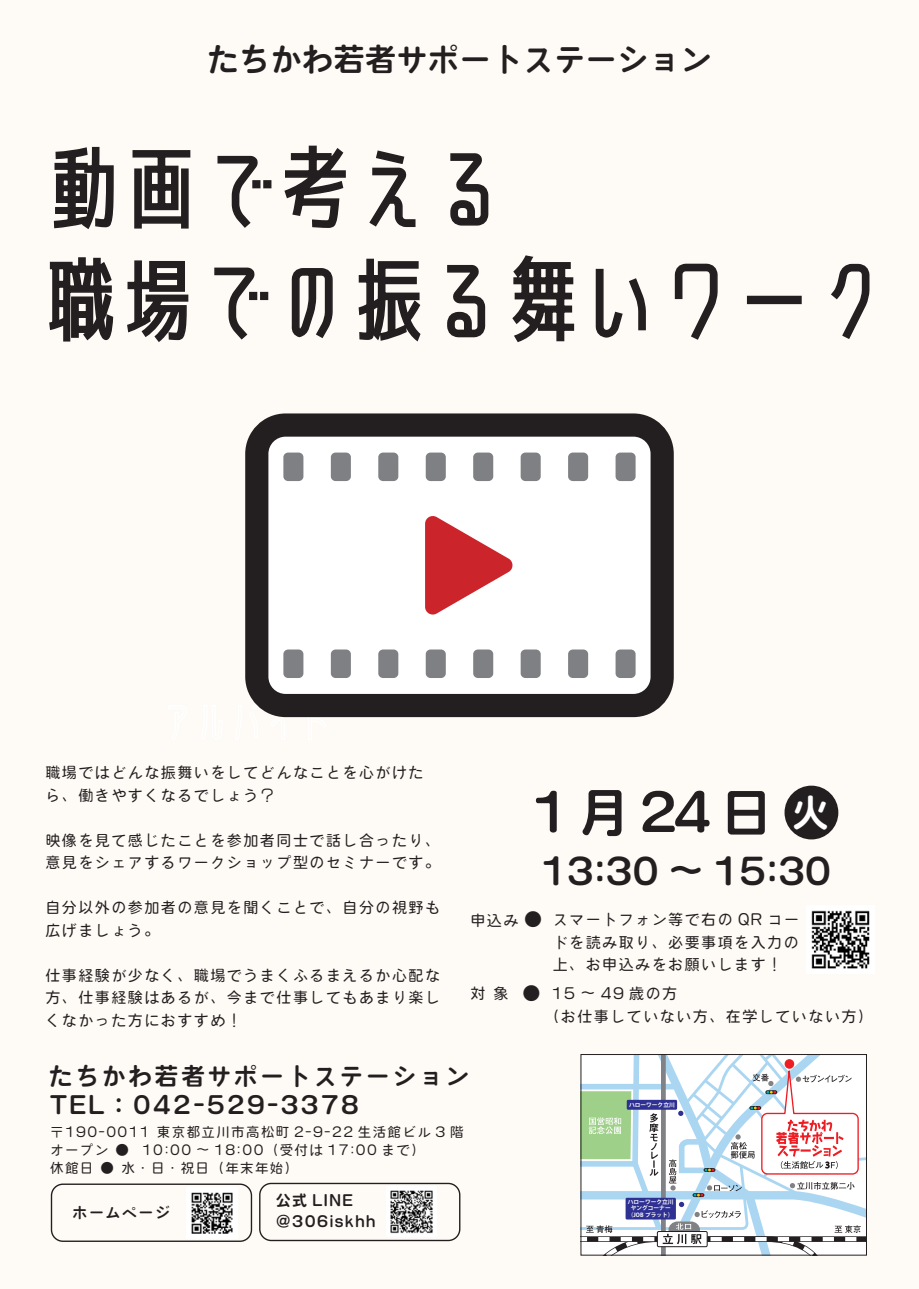
<style>
.page{position:relative;width:919px;height:1289px;background:#fff}
.page>*{position:absolute;margin:0;border:0;box-sizing:border-box;transform-origin:0 0}
.t1{font:90.6px/111.6px "Senobi Gothic Regular";letter-spacing:-.15em;color:#231f20}
.t2{font:51.6px "VDL V7 Maru Gothic Bold";letter-spacing:.175em;color:#231f20}
.t3{font:36px "VDL V7 Maru Gothic Bold";color:#231f20}
.t4{font:31.5px "VDL V7 Maru Gothic Bold";color:#231f20}
.t5{font:24px/29.5px "VDL V7 Maru Gothic Bold";letter-spacing:.1em;color:#231f20}
.t6{font:18px "VDL V7 Maru Gothic Medium";color:#231f20}
.t7{font:15px/22.5px "VDL V7 Maru Gothic Medium";letter-spacing:.1em;color:#231f20}
.t8{font:15px/21px "VDL V7 Maru Gothic Bold";letter-spacing:.1em;color:#231f20}
.t9{font:13.5px/18px "VDL V7 Maru Gothic Medium";letter-spacing:.1em;color:#231f20}
.t10{font:700 5.7px/6.1px "Koz Go Pr 6 N";color:#fff;text-align:center}
.s1{font-size:37.5px;color:#fff}
.s2{font-size:18px}
</style>
<div class="page">
<div style="left:51px;top:1183px;width:201px;height:58px;border:1px solid #231f20;border-radius:11px"></div>
<div style="left:259px;top:1182px;width:201px;height:59px;border:1px solid #231f20;border-radius:11px"></div>
<img style="left:191px;top:1192px;width:42px;height:42px">
<img style="left:390px;top:1190px;width:43px;height:44px">
<svg style="left:581px;top:1054px;width:285px;height:201px"></svg>
<div style="left:626px;top:1099px;width:51px;height:10px;background:#2e3092"></div>
<div style="left:625px;top:1197px;width:50px;height:22px;background:#2e3092"></div>
<svg style="left:53px;top:146px;width:61px;height:84px"></svg>
<svg style="left:132px;top:150px;width:59px;height:79px"></svg>
<svg style="left:217px;top:155px;width:55px;height:73px"></svg>
<svg style="left:284px;top:145px;width:62px;height:83px"></svg>
<svg style="left:369px;top:150px;width:47px;height:78px"></svg>
<svg style="left:450px;top:153px;width:39px;height:73px"></svg>
<svg style="left:49px;top:257px;width:65px;height:85px"></svg>
<svg style="left:127px;top:260px;width:62px;height:83px"></svg>
<svg style="left:214px;top:267px;width:55px;height:73px"></svg>
<svg style="left:291px;top:268px;width:42px;height:71px"></svg>
<svg style="left:358px;top:258px;width:63px;height:84px"></svg>
<svg style="left:447px;top:264px;width:39px;height:74px"></svg>
<svg style="left:512px;top:255px;width:63px;height:88px"></svg>
<svg style="left:595px;top:268px;width:51px;height:70px"></svg>
<svg style="left:674px;top:263px;width:44px;height:77px"></svg>
<div style="left:746px;top:296px;width:55px;height:8px;border:2px solid #231f20"></div>
<svg style="left:830px;top:263px;width:40px;height:77px"></svg>
<svg style="left:307px;top:717px;width:21px;height:1px"></svg>
<div style="left:785px;top:786px;width:52px;height:52px;background:#231f20;border-radius:50%"></div>
<div style="left:784px;top:785px;width:54px;height:54px;border:2px solid #231f20;border-radius:50%"></div>
<img style="left:811px;top:910px;width:59px;height:59px">
<div style="left:245px;top:413px;width:428px;height:304px;background:#231f20;border-radius:40px"></div>
<div style="left:268px;top:436px;width:382px;height:258px;background:#fff;border-radius:17px"></div>
<div style="left:473px;top:452px;width:20px;height:29px;background:#7e8083;border-radius:5px"></div>
<div style="left:425px;top:452px;width:21px;height:29px;background:#7e8083;border-radius:5px"></div>
<div style="left:283px;top:649px;width:20px;height:29px;background:#7e8083;border-radius:5px"></div>
<div style="left:283px;top:452px;width:20px;height:29px;background:#7e8083;border-radius:5px"></div>
<div style="left:331px;top:649px;width:20px;height:29px;background:#7e8083;border-radius:5px"></div>
<div style="left:331px;top:452px;width:20px;height:29px;background:#7e8083;border-radius:5px"></div>
<div style="left:378px;top:649px;width:20px;height:29px;background:#7e8083;border-radius:5px"></div>
<div style="left:378px;top:452px;width:20px;height:29px;background:#7e8083;border-radius:5px"></div>
<div style="left:425px;top:649px;width:21px;height:29px;background:#7e8083;border-radius:5px"></div>
<div style="left:473px;top:649px;width:20px;height:29px;background:#7e8083;border-radius:5px"></div>
<div style="left:520px;top:649px;width:20px;height:29px;background:#7e8083;border-radius:5px"></div>
<div style="left:520px;top:452px;width:20px;height:29px;background:#7e8083;border-radius:5px"></div>
<div style="left:568px;top:649px;width:20px;height:29px;background:#7e8083;border-radius:5px"></div>
<div style="left:568px;top:452px;width:20px;height:29px;background:#7e8083;border-radius:5px"></div>
<div style="left:615px;top:649px;width:20px;height:29px;background:#7e8083;border-radius:5px"></div>
<div style="left:615px;top:452px;width:20px;height:29px;background:#7e8083;border-radius:5px"></div>
<svg style="left:425px;top:516px;width:88px;height:99px"></svg>
<h3 class="t4" style="left:207px;top:37px;width:505px">たちかわ若者サポートステーション</h3>
<h1 class="t1" style="left:36px;top:131px;width:862px">動画で考える<br>職場での振る舞いワーク</h1>
<p class="t7" style="left:45px;top:760px;width:380px">職場ではどんな振舞いをしてどんなことを心がけたら、働きやすくなるでしょう？</p>
<p class="t7" style="left:45px;top:827px;width:396px">映像を見て感じたことを参加者同士で話し合ったり、意見をシェアするワークショップ型のセミナーです。</p>
<p class="t7" style="left:45px;top:895px;width:396px">自分以外の参加者の意見を聞くことで、自分の視野も広げましょう。</p>
<p class="t7" style="left:45px;top:962px;width:396px;text-align:justify">仕事経験が少なく、職場でうまくふるまえるか心配な方、仕事経験はあるが、今まで仕事してもあまり楽しくなかった方におすすめ！</p>
<h2 class="t2" style="left:531px;top:777px;width:299px">1月24日<span class="s1">火</span></h2>
<h3 class="t3" style="left:540px;top:846px;width:292px">13:30 ～ 15:30</h3>
<p class="t7" style="left:552px;top:907px;width:248px;text-align:justify;text-indent:-82px">申込み <span class="s2">●</span> スマートフォン等で右の QR コードを読み取り、必要事項を入力の上、お申込みをお願いします！</p>
<p class="t6" style="left:522px;top:980px;width:19px">●</p>
<p class="t7" style="left:470px;top:981px;width:39px">対 象</p>
<p class="t7" style="left:544px;top:981px;width:330px;text-indent:8px">15 ～ 49 歳の方<br>（お仕事していない方、在学していない方）</p>
<h3 class="t5" style="left:49px;top:1059px;width:422px">たちかわ若者サポートステーション<br>TEL：042-529-3378</h3>
<p class="t9" style="left:50px;top:1121px;width:415px">〒190-0011 東京都立川市高松町 2-9-22 生活館ビル 3 階オープン ● 10:00 ～ 18:00（受付は 17:00 まで）<br>休館日 ● 水・日・祝日（年末年始）</p>
<p class="t8" style="left:72px;top:1201px;width:99px">ホームページ</p>
<p class="t8" style="left:276px;top:1188px;width:101px">公式 LINE @306iskhh</p>
<p class="t10" style="left:629px;top:1101px;width:47px">ハローワーク立川</p>
<p class="t10" style="left:627px;top:1199px;width:47px">ハローワーク立川ヤングコーナー（JOB プラット）</p>
</div>
